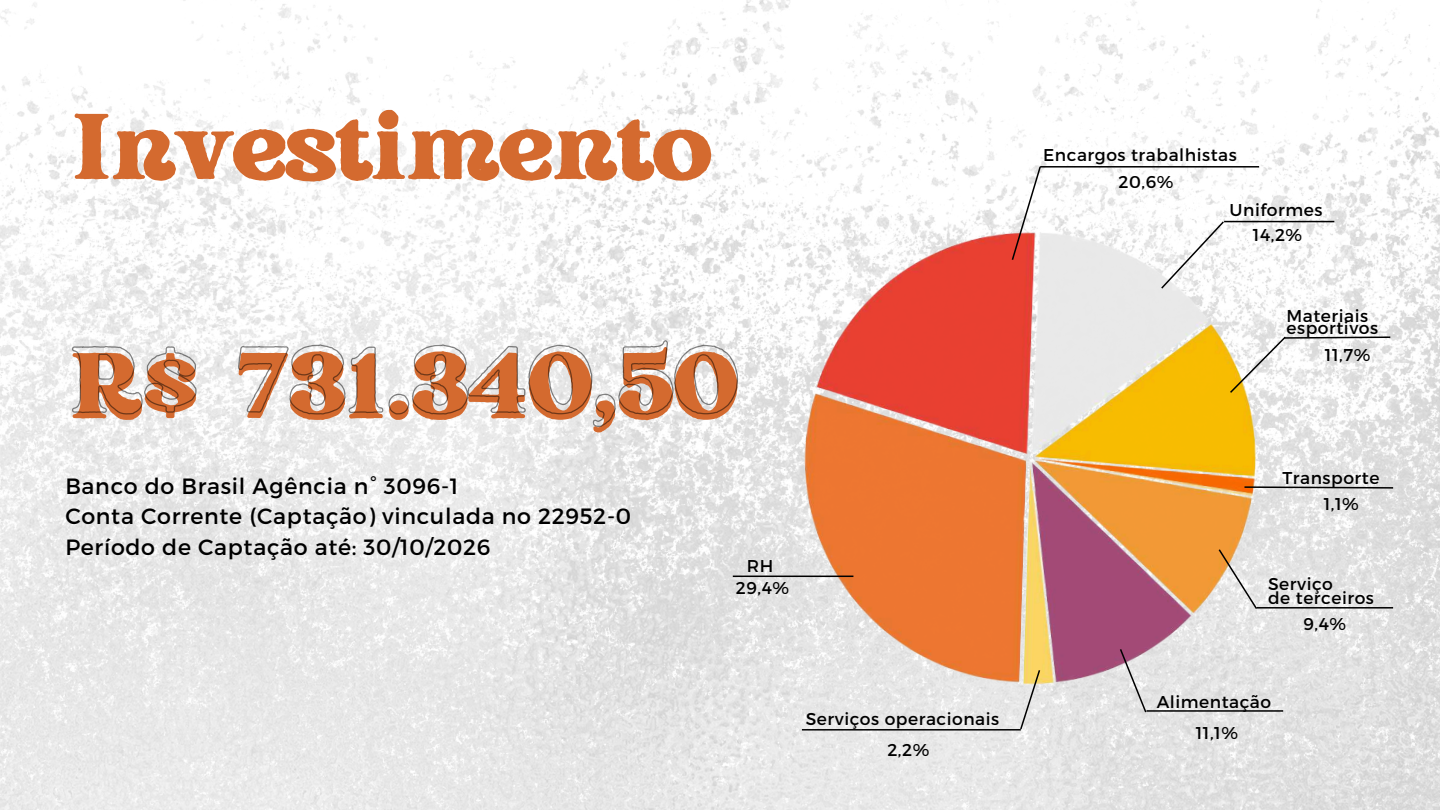
<style>
.page{position:relative;width:1440px;height:810px;background:#fff}
.page>*{position:absolute;margin:0;border:0;box-sizing:border-box;transform-origin:0 0}
.t1{font:92.9px "Rundeck Rough";letter-spacing:-.055em;color:#d46a2f}
.t2{font:22.1px/30.8px "Montserrat";letter-spacing:.03em;color:#000}
.t3{font:17.1px/12px "Montserrat";letter-spacing:.03em;color:#000}
</style>
<div class="page">
<img style="left:0;top:0;width:1440px;height:810px">
<img style="left:790px;top:214px;width:500px;height:486px">
<svg style="left:71px;top:339px;width:668px;height:89px"></svg>
<hr style="left:1224px;top:221px;width:110px;height:1px;background:#000">
<svg style="left:1160px;top:220px;width:65px;height:70px"></svg>
<svg style="left:1228px;top:335px;width:164px;height:59px"></svg>
<svg style="left:1243px;top:486px;width:152px;height:3px"></svg>
<svg style="left:1217px;top:548px;width:42px;height:63px"></svg>
<hr style="left:1256px;top:607px;width:137px;height:2px;background:#000">
<svg style="left:1119px;top:647px;width:29px;height:67px"></svg>
<hr style="left:1146px;top:710px;width:137px;height:2px;background:#000">
<svg style="left:1011px;top:165px;width:31px;height:97px"></svg>
<hr style="left:1040px;top:166px;width:219px;height:2px;background:#000">
<svg style="left:1019px;top:668px;width:22px;height:63px"></svg>
<hr style="left:802px;top:729px;width:219px;height:2px;background:#000">
<hr style="left:733px;top:576px;width:120px;height:1px;background:#000">
<h1 class="t1" style="left:70px;top:83px;width:645px">Investimento</h1>
<h1 class="t1" style="left:67px;top:322px;width:675px">R$ 731.340,50</h1>
<p class="t2" style="left:65px;top:469px;width:567px">Banco do Brasil Agência n° 3096-1<br>Conta Corrente (Captação) vinculada no 22952-0<br>Período de Captação até: 30/10/2026</p>
<p class="t3" style="left:736px;top:555px;width:55px;line-height:21.8px;text-align:center">RH<br>29,4%</p>
<p class="t3" style="left:806px;top:712px;width:195px">Serviços operacionais</p>
<p class="t3" style="left:887px;top:743px;width:44px">2,2%</p>
<p class="t3" style="left:1119px;top:140px;width:120px;line-height:27.4px;text-indent:-75px">Encargos trabalhistas<br>20,6%</p>
<p class="t3" style="left:1230px;top:196px;width:94px;line-height:25.5px;text-align:center">Uniformes<br>14,2%</p>
<p class="t3" style="left:1287px;top:309px;width:93px">Materiais esportivos</p>
<p class="t3" style="left:1325px;top:348px;width:47px">11,7%</p>
<p class="t3" style="left:1324px;top:464px;width:57px;line-height:26.2px;text-indent:-41px">Transporte<br>1,1%</p>
<p class="t3" style="left:1268px;top:576px;width:107px;line-height:14.2px">Serviço<br>de terceiros</p>
<p class="t3" style="left:1304px;top:617px;width:44px">9,4%</p>
<p class="t3" style="left:1157px;top:686px;width:116px;line-height:30.7px;text-align:center">Alimentação<br>11,1%</p>
</div>
